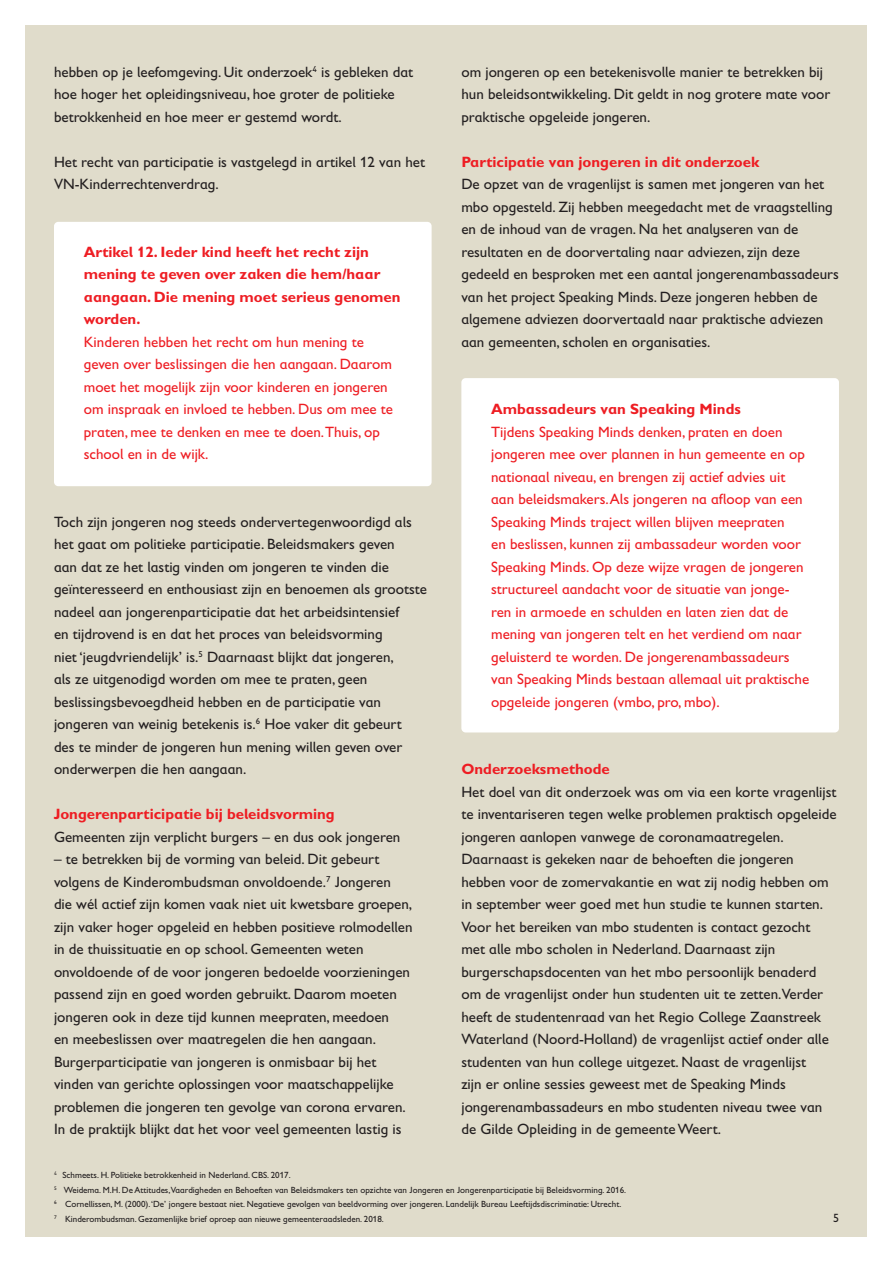
<style>
.page{position:relative;width:893px;height:1263px;background:#fff}
.page>*{position:absolute;margin:0;border:0;box-sizing:border-box;transform-origin:0 0}
.t1{font:15px/22.5px "Gill Sans Infant Std";color:#231f20}
.t2{font:15px/22.5px "Gill Sans Infant Std";color:#ee1d23}
.t3{font:700 15px/22.5px "Gill Sans Infant Std";color:#ee1d23}
.t4{font:12px "Gill Sans Infant Std";color:#231f20}
.t5{font:9px/14.7px "Gill Sans Infant Std";color:#231f20}
</style>
<div class="page">
<div style="left:26px;top:26px;width:841px;height:1211px;background:#e0dccb"></div>
<div style="left:54px;top:222px;width:378px;height:264px;background:#fff;border-radius:4px"></div>
<div style="left:461px;top:378px;width:378px;height:354px;background:#fff;border-radius:4px"></div>
<p class="t1" style="left:54px;top:60px;width:361px">hebben op je leefomgeving. Uit onderzoek<sup>4</sup> is gebleken dat hoe hoger het opleidingsniveau, hoe groter de politieke betrokkenheid en hoe meer er gestemd wordt.</p>
<p class="t1" style="left:54px;top:150px;width:372px">Het recht van participatie is vastgelegd in artikel 12 van het<br>VN-Kinderrechtenverdrag.</p>
<p class="t1" style="left:461px;top:60px;width:370px">om jongeren op een betekenisvolle manier te betrekken bij hun beleidsontwikkeling. Dit geldt in nog grotere mate voor praktische opgeleide jongeren.</p>
<p class="t3" style="left:461px;top:150px;width:300px">Participatie van jongeren in dit onderzoek</p>
<p class="t1" style="left:461px;top:173px;width:379px">De opzet van de vragenlijst is samen met jongeren van het mbo opgesteld. Zij hebben meegedacht met de vraagstelling en de inhoud van de vragen. Na het analyseren van de resultaten en de doorvertaling naar adviezen, zijn deze gedeeld en besproken met een aantal jongerenambassadeurs van het project Speaking Minds. Deze jongeren hebben de algemene adviezen doorvertaald naar praktische adviezen aan gemeenten, scholen en organisaties.</p>
<p class="t3" style="left:84px;top:240px;width:318px">Artikel 12. Ieder kind heeft het recht zijn mening te geven over zaken die hem/haar aangaan. Die mening moet serieus genomen worden.</p>
<p class="t2" style="left:84px;top:330px;width:311px">Kinderen hebben het recht om hun mening te geven over beslissingen die hen aangaan. Daarom moet het mogelijk zijn voor kinderen en jongeren om inspraak en invloed te hebben. Dus om mee te praten, mee te denken en mee te doen.Thuis, op school en in de wijk.</p>
<p class="t3" style="left:491px;top:398px;width:251px">Ambassadeurs van Speaking Minds</p>
<p class="t2" style="left:491px;top:420px;width:320px">Tijdens Speaking Minds denken, praten en doen jongeren mee over plannen in hun gemeente en op nationaal niveau, en brengen zij actief advies uit aan beleidsmakers. Als jongeren na afloop van een Speaking Minds traject willen blijven meepraten<br>en beslissen, kunnen zij ambassadeur worden voor Speaking Minds. Op deze wijze vragen de jongeren structureel aandacht voor de situatie van jonge&shy;ren in armoede en schulden en laten zien dat de mening van jongeren telt en het verdiend om naar geluisterd te worden. De jongerenambassadeurs van Speaking Minds bestaan allemaal uit praktische opgeleide jongeren (vmbo, pro, mbo).</p>
<p class="t1" style="left:54px;top:510px;width:375px">Toch zijn jongeren nog steeds ondervertegenwoordigd als het gaat om politieke participatie. Beleidsmakers geven<br>aan dat ze het lastig vinden om jongeren te vinden die geïnteresseerd en enthousiast zijn en benoemen als grootste nadeel aan jongerenparticipatie dat het arbeidsintensief<br>en tijdrovend is en dat het proces van beleidsvorming<br>niet ‘jeugdvriendelijk’ is.<sup>5</sup> Daarnaast blijkt dat jongeren,<br>als ze uitgenodigd worden om mee te praten, geen beslissingsbevoegdheid hebben en de participatie van jongeren van weinig betekenis is.<sup>6</sup> Hoe vaker dit gebeurt<br>des te minder de jongeren hun mening willen geven over onderwerpen die hen aangaan.</p>
<p class="t3" style="left:54px;top:803px;width:282px">Jongerenparticipatie bij beleidsvorming</p>
<p class="t1" style="left:54px;top:825px;width:348px">Gemeenten zijn verplicht burgers – en dus ook jongeren</p>
<p class="t1" style="left:54px;top:848px;width:360px">– te betrekken bij de vorming van beleid. Dit gebeurt volgens de Kinderombudsman onvoldoende.<sup>7</sup> Jongeren die wél actief zijn komen vaak niet uit kwetsbare groepen, zijn vaker hoger opgeleid en hebben positieve rolmodellen in de thuissituatie en op school. Gemeenten weten onvoldoende of de voor jongeren bedoelde voorzieningen passend zijn en goed worden gebruikt. Daarom moeten jongeren ook in deze tijd kunnen meepraten, meedoen<br>en meebeslissen over maatregelen die hen aangaan.<br>Burgerparticipatie van jongeren is onmisbaar bij het vinden van gerichte oplossingen voor maatschappelijke problemen die jongeren ten gevolge van corona ervaren.<br>In de praktijk blijkt dat het voor veel gemeenten lastig is</p>
<p class="t3" style="left:461px;top:758px;width:150px">Onderzoeksmethode</p>
<p class="t1" style="left:461px;top:780px;width:377px">Het doel van dit onderzoek was om via een korte vragenlijst te inventariseren tegen welke problemen praktisch opgeleide jongeren aanlopen vanwege de coronamaatregelen.<br>Daarnaast is gekeken naar de behoeften die jongeren hebben voor de zomervakantie en wat zij nodig hebben om in september weer goed met hun studie te kunnen starten.<br>Voor het bereiken van mbo studenten is contact gezocht met alle mbo scholen in Nederland. Daarnaast zijn burgerschapsdocenten van het mbo persoonlijk benaderd om de vragenlijst onder hun studenten uit te zetten.Verder heeft de studentenraad van het Regio College Zaanstreek Waterland (Noord-Holland) de vragenlijst actief onder alle studenten van hun college uitgezet. Naast de vragenlijst<br>zijn er online sessies geweest met de Speaking Minds jongerenambassadeurs en mbo studenten niveau twee van de Gilde Opleiding in de gemeente Weert.</p>
<p class="t5" style="left:54px;top:1167px;width:574px"><sup>4</sup> Schmeets. H. Politieke betrokkenheid in Nederland. CBS. 2017.<br><sup>5</sup> Weidema. M.H. De Attitudes,Vaardigheden en Behoeften van Beleidsmakers ten opzichte van Jongeren en Jongerenparticipatie bij Beleidsvorming. 2016.<br><sup>6</sup> Cornellissen, M. (2000). ‘De’ jongere bestaat niet. Negatieve gevolgen van beeldvorming over jongeren. Landelijk Bureau Leeftijdsdiscriminatie: Utrecht.<br><sup>7</sup> Kinderombudsman. Gezamenlijke brief oproep aan nieuwe gemeenteraadsleden. 2018.</p>
<p class="t4" style="left:833px;top:1211px;width:7px">5</p>
</div>
